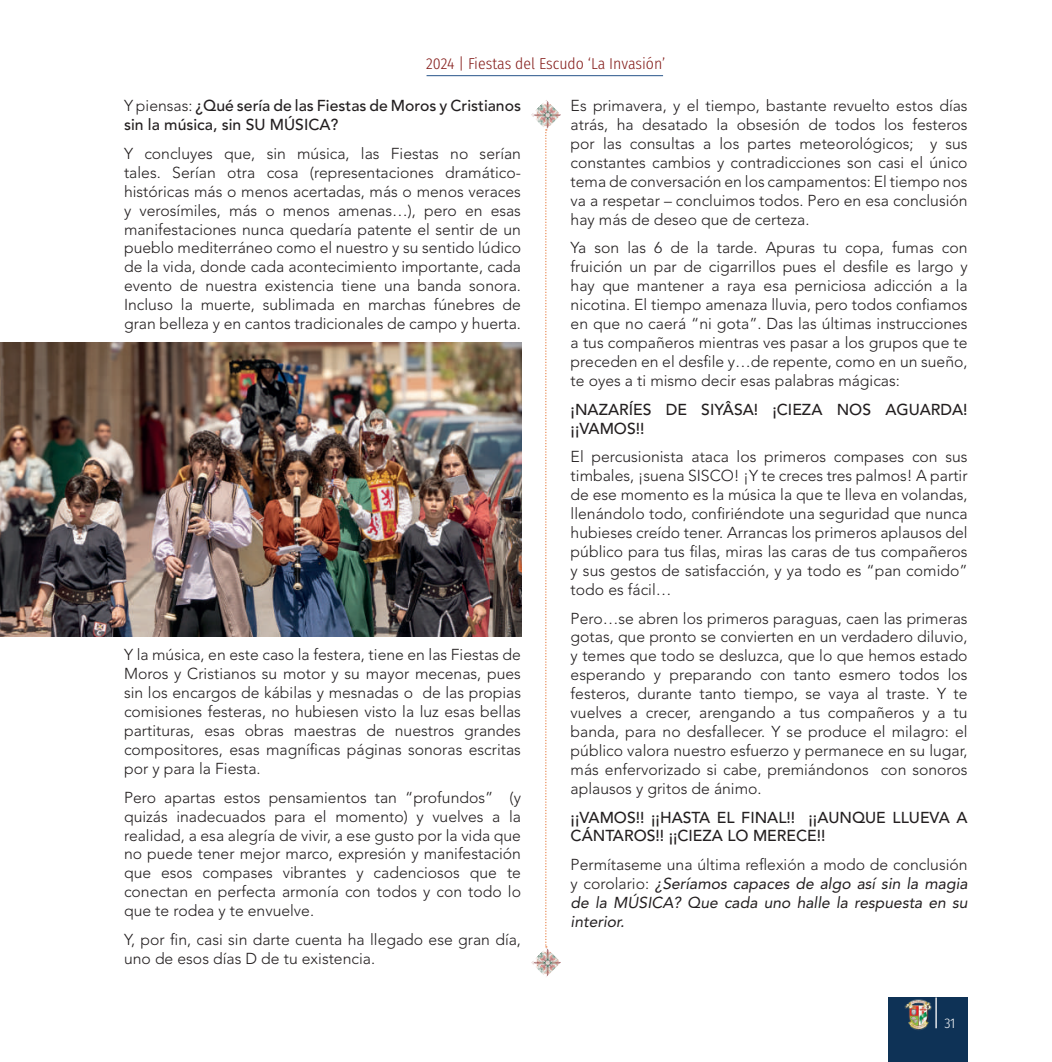
<style>
.page{position:relative;width:1052px;height:1062px;background:#fff}
.page>*{position:absolute;margin:0;border:0;box-sizing:border-box;transform-origin:0 0}
.t1{font:300 15.75px/18.9px "Avenir LT Std";color:#231f20;text-align:justify}
.t2{font:500 15.75px/18.9px "Avenir LT Std";color:#231f20}
.t3{font:italic 15.75px/18.9px "Avenir LT Std";color:#231f20;text-align:justify}
.t4{font:300 15.75px "Fira Sans Condensed";color:#831a17}
.t5{font:300 14px "Fira Sans Condensed";color:#fff}
.s1{font-weight:300}
.s2{font-weight:300;font-style:normal}
</style>
<div class="page">
<div style="left:888px;top:997px;width:79px;height:65px;background:#0e3256"></div>
<img style="left:904px;top:999px;width:28px;height:31px">
<hr style="left:935px;top:997px;width:1px;height:31px;background:#fff">
<hr style="left:426px;top:75px;width:237px;height:1px;background:#265489">
<img style="left:531px;top:100px;width:30px;height:30px">
<img style="left:531px;top:947px;width:30px;height:30px">
<svg style="left:545px;top:129px;width:2px;height:818px"></svg>
<img style="left:0;top:342px;width:521px;height:294px">
<p class="t4" style="left:426px;top:53px;width:241px">2024 | Fiestas del Escudo ‘La Invasión’</p>
<p class="t2" style="left:124px;top:97px;width:398px"><span class="s1">Y piensas:</span> ¿Qué sería de las Fiestas de Moros y Cristianos sin la música, sin SU MÚSICA?</p>
<p class="t1" style="left:124px;top:144px;width:398px">Y concluyes que, sin música, las Fiestas no serían tales. Serían otra cosa (representaciones dramático&shy;históricas más o menos acertadas, más o menos veraces y verosímiles, más o menos amenas…), pero en esas manifestaciones nunca quedaría patente el sentir de un pueblo mediterráneo como el nuestro y su sentido lúdico de la vida, donde cada acontecimiento importante, cada evento de nuestra existencia tiene una banda sonora.<br>Incluso la muerte, sublimada en marchas fúnebres de gran belleza y en cantos tradicionales de campo y huerta.</p>
<p class="t1" style="left:570px;top:96px;width:398px">Es primavera, y el tiempo, bastante revuelto estos días atrás, ha desatado la obsesión de todos los festeros por las consultas a los partes meteorológicos; y sus constantes cambios y contradicciones son casi el único tema de conversación en los campamentos: El tiempo nos va a respetar – concluimos todos. Pero en esa conclusión hay más de deseo que de certeza.</p>
<p class="t1" style="left:570px;top:239px;width:398px">Ya son las 6 de la tarde. Apuras tu copa, fumas con fruición un par de cigarrillos pues el desfile es largo y hay que mantener a raya esa perniciosa adicción a la nicotina. El tiempo amenaza lluvia, pero todos confiamos en que no caerá “ni gota”. Das las últimas instrucciones a tus compañeros mientras ves pasar a los grupos que te preceden en el desfile y…de repente, como en un sueño, te oyes a ti mismo decir esas palabras mágicas:</p>
<p class="t2" style="left:570px;top:400px;width:398px">¡NAZARÍES DE SIYÂSA! ¡CIEZA NOS AGUARDA! ¡¡VAMOS!!</p>
<p class="t1" style="left:570px;top:447px;width:398px">El percusionista ataca los primeros compases con sus timbales, ¡suena SISCO! ¡Y te creces tres palmos! A partir de ese momento es la música la que te lleva en volandas, llenándolo todo, confiriéndote una seguridad que nunca hubieses creído tener. Arrancas los primeros aplausos del público para tus filas, miras las caras de tus compañeros y sus gestos de satisfacción, y ya todo es “pan comido” todo es fácil…</p>
<p class="t1" style="left:570px;top:608px;width:398px">Pero…se abren los primeros paraguas, caen las primeras gotas, que pronto se convierten en un verdadero diluvio, y temes que todo se desluzca, que lo que hemos estado esperando y preparando con tanto esmero todos los festeros, durante tanto tiempo, se vaya al traste. Y te vuelves a crecer, arengando a tus compañeros y a tu banda, para no desfallecer. Y se produce el milagro: el público valora nuestro esfuerzo y permanece en su lugar, más enfervorizado si cabe, premiándonos con sonoros aplausos y gritos de ánimo.</p>
<p class="t2" style="left:570px;top:808px;width:398px">¡¡VAMOS!! ¡¡HASTA EL FINAL!! ¡¡AUNQUE LLUEVA A<br>CÁNTAROS!! ¡¡CIEZA LO MERECE!!</p>
<p class="t3" style="left:570px;top:855px;width:398px"><span class="s2">Permítaseme una última reflexión a modo de conclusión y corolario:</span> ¿Seríamos capaces de algo así sin la magia de la MÚSICA? Que cada uno halle la respuesta en su interior.</p>
<p class="t1" style="left:124px;top:645px;width:398px">Y la música, en este caso la festera, tiene en las Fiestas de Moros y Cristianos su motor y su mayor mecenas, pues sin los encargos de kábilas y mesnadas o de las propias comisiones festeras, no hubiesen visto la luz esas bellas partituras, esas obras maestras de nuestros grandes compositores, esas magníficas páginas sonoras escritas por y para la Fiesta.</p>
<p class="t1" style="left:124px;top:788px;width:398px">Pero apartas estos pensamientos tan “profundos” (y quizás inadecuados para el momento) y vuelves a la realidad, a esa alegría de vivir, a ese gusto por la vida que no puede tener mejor marco, expresión y manifestación que esos compases vibrantes y cadenciosos que te conectan en perfecta armonía con todos y con todo lo que te rodea y te envuelve.</p>
<p class="t1" style="left:124px;top:930px;width:398px">Y, por fin, casi sin darte cuenta ha llegado ese gran día, uno de esos días D de tu existencia.</p>
<p class="t5" style="left:944px;top:1013px;width:12px">31</p>
</div>
